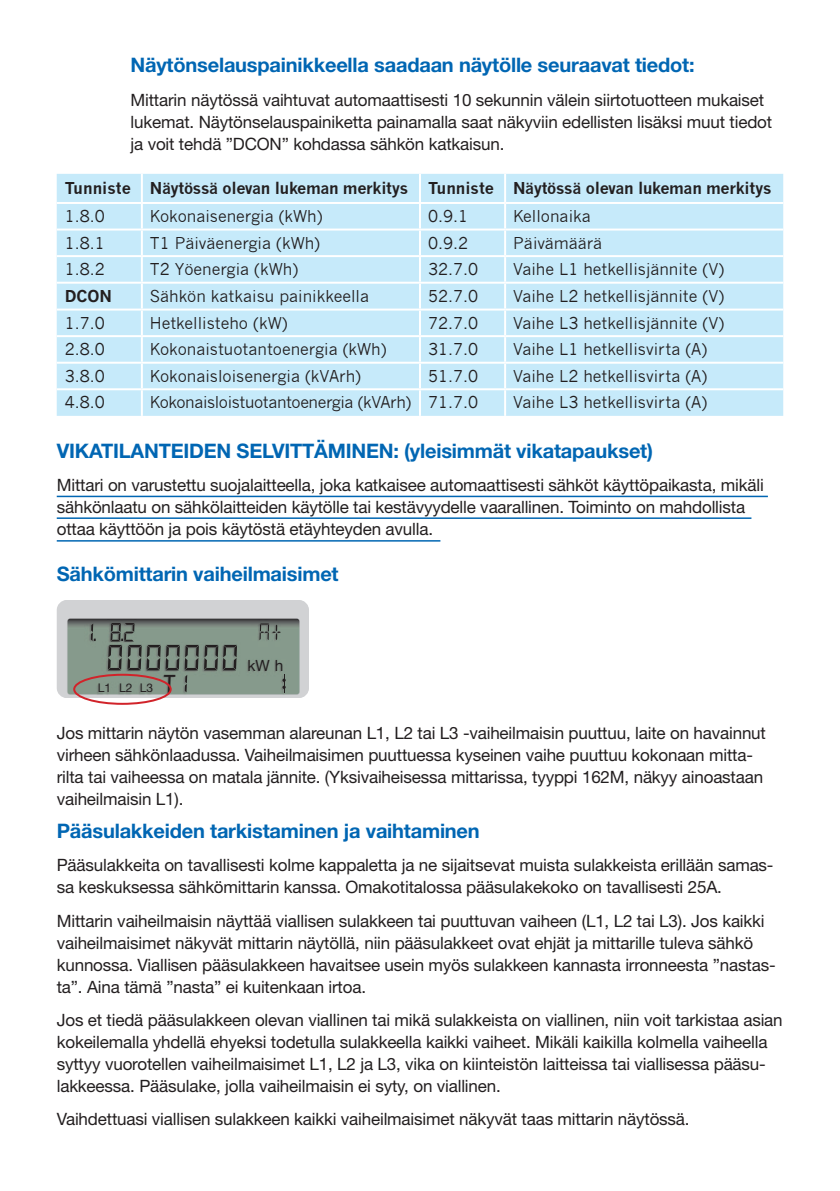
<style>
.page{position:relative;width:840px;height:1191px;background:#fff}
.page>*{position:absolute;margin:0;border:0;box-sizing:border-box;transform-origin:0 0}
.t1{font:700 20px "Helvetica Neue";letter-spacing:-.01em;color:#0166b3}
.t2{font:17px/22px "Helvetica Neue";letter-spacing:-.01em;color:#231f20}
.t3{font:16px "News Gothic";color:#231f20}
.t4{font:700 16px "News Gothic";letter-spacing:-.02em;color:#231f20}
.t5{font:16px "News Gothic";letter-spacing:-.025em;color:#231f20}
.t6{font:15.4px "Helvetica Neue";color:#231f20}
.t7{font:12px "Helvetica Neue";color:#231f20}
.s1{font-stretch:condensed;font-size:25.4px}
</style>
<div class="page">
<div style="left:57px;top:174px;width:725px;height:242px;background:#c6eafa"></div>
<hr style="left:141px;top:174px;width:2px;height:28px;background:#fff">
<hr style="left:419px;top:174px;width:2px;height:28px;background:#fff">
<hr style="left:504px;top:174px;width:2px;height:28px;background:#fff">
<hr style="left:57px;top:202px;width:85px;height:2px;background:#fff">
<hr style="left:142px;top:202px;width:278px;height:2px;background:#fff">
<hr style="left:141px;top:204px;width:2px;height:24px;background:#fff">
<hr style="left:420px;top:202px;width:85px;height:2px;background:#fff">
<hr style="left:419px;top:204px;width:2px;height:24px;background:#fff">
<hr style="left:505px;top:202px;width:277px;height:2px;background:#fff">
<hr style="left:504px;top:204px;width:2px;height:24px;background:#fff">
<hr style="left:57px;top:228px;width:85px;height:2px;background:#fff">
<hr style="left:142px;top:228px;width:278px;height:2px;background:#fff">
<hr style="left:141px;top:230px;width:2px;height:25px;background:#fff">
<hr style="left:420px;top:228px;width:85px;height:2px;background:#fff">
<hr style="left:419px;top:230px;width:2px;height:25px;background:#fff">
<hr style="left:505px;top:228px;width:277px;height:2px;background:#fff">
<hr style="left:504px;top:230px;width:2px;height:25px;background:#fff">
<hr style="left:57px;top:255px;width:85px;height:2px;background:#fff">
<hr style="left:142px;top:255px;width:278px;height:2px;background:#fff">
<hr style="left:141px;top:257px;width:2px;height:25px;background:#fff">
<hr style="left:420px;top:255px;width:85px;height:2px;background:#fff">
<hr style="left:419px;top:257px;width:2px;height:25px;background:#fff">
<hr style="left:505px;top:255px;width:277px;height:2px;background:#fff">
<hr style="left:504px;top:257px;width:2px;height:25px;background:#fff">
<hr style="left:57px;top:282px;width:85px;height:2px;background:#fff">
<hr style="left:142px;top:282px;width:278px;height:2px;background:#fff">
<hr style="left:141px;top:284px;width:2px;height:24px;background:#fff">
<hr style="left:420px;top:282px;width:85px;height:2px;background:#fff">
<hr style="left:419px;top:284px;width:2px;height:24px;background:#fff">
<hr style="left:505px;top:282px;width:277px;height:2px;background:#fff">
<hr style="left:504px;top:284px;width:2px;height:24px;background:#fff">
<hr style="left:57px;top:308px;width:85px;height:2px;background:#fff">
<hr style="left:142px;top:308px;width:278px;height:2px;background:#fff">
<hr style="left:141px;top:310px;width:2px;height:25px;background:#fff">
<hr style="left:420px;top:308px;width:85px;height:2px;background:#fff">
<hr style="left:419px;top:310px;width:2px;height:25px;background:#fff">
<hr style="left:505px;top:308px;width:277px;height:2px;background:#fff">
<hr style="left:504px;top:310px;width:2px;height:25px;background:#fff">
<hr style="left:57px;top:335px;width:85px;height:2px;background:#fff">
<hr style="left:142px;top:335px;width:278px;height:2px;background:#fff">
<hr style="left:141px;top:337px;width:2px;height:25px;background:#fff">
<hr style="left:420px;top:335px;width:85px;height:2px;background:#fff">
<hr style="left:419px;top:337px;width:2px;height:25px;background:#fff">
<hr style="left:505px;top:335px;width:277px;height:2px;background:#fff">
<hr style="left:504px;top:337px;width:2px;height:25px;background:#fff">
<hr style="left:57px;top:362px;width:85px;height:2px;background:#fff">
<hr style="left:142px;top:362px;width:278px;height:2px;background:#fff">
<hr style="left:141px;top:364px;width:2px;height:24px;background:#fff">
<hr style="left:420px;top:362px;width:85px;height:2px;background:#fff">
<hr style="left:419px;top:364px;width:2px;height:24px;background:#fff">
<hr style="left:505px;top:362px;width:277px;height:2px;background:#fff">
<hr style="left:504px;top:364px;width:2px;height:24px;background:#fff">
<hr style="left:57px;top:388px;width:85px;height:2px;background:#fff">
<hr style="left:142px;top:388px;width:278px;height:2px;background:#fff">
<hr style="left:141px;top:390px;width:2px;height:26px;background:#fff">
<hr style="left:420px;top:388px;width:85px;height:2px;background:#fff">
<hr style="left:419px;top:390px;width:2px;height:26px;background:#fff">
<hr style="left:505px;top:388px;width:277px;height:2px;background:#fff">
<hr style="left:504px;top:390px;width:2px;height:26px;background:#fff">
<div style="left:57px;top:600px;width:252px;height:98px;background:#d1d2d4;border-radius:10px"></div>
<img style="left:81px;top:698px;width:82px;height:7px">
<svg style="left:67px;top:618px;width:233px;height:77px;background:#7b897e"></svg>
<div style="left:73px;top:674px;width:99px;height:31px;border:2px solid #d1232a;border-radius:50%"></div>
<hr style="left:57px;top:495px;width:710px;height:2px;background:#0166b3">
<hr style="left:57px;top:517px;width:694px;height:2px;background:#0166b3">
<hr style="left:57px;top:540px;width:383px;height:1px;background:#0166b3">
<p class="t1" style="left:130px;top:53px;width:565px">Näytönselauspainikkeella saadaan näytölle seuraavat tiedot:</p>
<p class="t2" style="left:130px;top:88px;width:643px">Mittarin näytössä vaihtuvat automaattisesti 10 sekunnin välein siirtotuotteen mukaiset lukemat. Näytönselauspainiketta painamalla saat näkyviin edellisten lisäksi muut tiedot ja voit tehdä ”DCON” kohdassa sähkön katkaisun.</p>
<p class="t4" style="left:65px;top:179px;width:708px">Tunniste Näytössä olevan lukeman merkitys Tunniste Näytössä olevan lukeman merkitys</p>
<p class="t3" style="left:65px;top:207px;width:42px">1.8.0</p>
<p class="t3" style="left:150px;top:207px;width:174px">Kokonaisenergia (kWh)</p>
<p class="t3" style="left:428px;top:207px;width:42px">0.9.1</p>
<p class="t3" style="left:513px;top:207px;width:79px">Kellonaika</p>
<p class="t3" style="left:65px;top:234px;width:42px">1.8.1</p>
<p class="t3" style="left:150px;top:234px;width:171px">T1 Päiväenergia (kWh)</p>
<p class="t3" style="left:428px;top:234px;width:42px">0.9.2</p>
<p class="t3" style="left:513px;top:234px;width:91px">Päivämäärä</p>
<p class="t3" style="left:65px;top:260px;width:42px">1.8.2</p>
<p class="t3" style="left:150px;top:260px;width:150px">T2 Yöenergia (kWh)</p>
<p class="t3" style="left:428px;top:260px;width:52px">32.7.0</p>
<p class="t3" style="left:513px;top:260px;width:212px">Vaihe L1 hetkellisjännite (V)</p>
<p class="t4" style="left:65px;top:286px;width:49px">DCON</p>
<p class="t3" style="left:150px;top:287px;width:220px">Sähkön katkaisu painikkeella</p>
<p class="t3" style="left:428px;top:287px;width:52px">52.7.0</p>
<p class="t3" style="left:513px;top:287px;width:212px">Vaihe L2 hetkellisjännite (V)</p>
<p class="t3" style="left:65px;top:314px;width:42px">1.7.0</p>
<p class="t3" style="left:150px;top:314px;width:139px">Hetkellisteho (kW)</p>
<p class="t3" style="left:428px;top:314px;width:52px">72.7.0</p>
<p class="t3" style="left:513px;top:314px;width:212px">Vaihe L3 hetkellisjännite (V)</p>
<p class="t3" style="left:65px;top:340px;width:42px">2.8.0</p>
<p class="t3" style="left:150px;top:340px;width:238px">Kokonaistuotantoenergia (kWh)</p>
<p class="t3" style="left:428px;top:340px;width:52px">31.7.0</p>
<p class="t3" style="left:513px;top:340px;width:195px">Vaihe L1 hetkellisvirta (A)</p>
<p class="t3" style="left:65px;top:367px;width:42px">3.8.0</p>
<p class="t3" style="left:150px;top:367px;width:212px">Kokonaisloisenergia (kVArh)</p>
<p class="t3" style="left:428px;top:367px;width:52px">51.7.0</p>
<p class="t3" style="left:513px;top:367px;width:195px">Vaihe L2 hetkellisvirta (A)</p>
<p class="t3" style="left:65px;top:393px;width:42px">4.8.0</p>
<p class="t5" style="left:150px;top:393px;width:329px">Kokonaisloistuotantoenergia (kVArh) 71.7.0</p>
<p class="t3" style="left:513px;top:393px;width:195px">Vaihe L3 hetkellisvirta (A)</p>
<p class="t1" style="left:57px;top:438px;width:597px">VIKATILANTEIDEN SELVITTÄMINEN: (yleisimmät vikatapaukset)</p>
<p class="t2" style="left:57px;top:474px;width:708px">Mittari on varustettu suojalaitteella, joka katkaisee automaattisesti sähköt käyttöpaikasta, mikäli sähkönlaatu on sähkölaitteiden käytölle tai kestävyydelle vaarallinen. Toiminto on mahdollista ottaa käyttöön ja pois käytöstä etäyhteyden avulla.</p>
<p class="t1" style="left:57px;top:562px;width:283px">Sähkömittarin vaiheilmaisimet</p>
<p class="t7" style="left:98px;top:681px;width:80px">L1 L2 L3 <span class="s1">T</span></p>
<p class="t6" style="left:247px;top:656px;width:37px">kW h</p>
<p class="t2" style="left:57px;top:721px;width:710px">Jos mittarin näytön vasemman alareunan L1, L2 tai L3 -vaiheilmaisin puuttuu, laite on havainnut virheen sähkönlaadussa. Vaiheilmaisimen puuttuessa kyseinen vaihe puuttuu kokonaan mitta&shy;rilta tai vaiheessa on matala jännite. (Yksivaiheisessa mittarissa, tyyppi 162M, näkyy ainoastaan vaiheilmaisin L1).</p>
<p class="t1" style="left:57px;top:818px;width:424px">Pääsulakkeiden tarkistaminen ja vaihtaminen</p>
<p class="t2" style="left:57px;top:854px;width:718px">Pääsulakkeita on tavallisesti kolme kappaletta ja ne sijaitsevat muista sulakkeista erillään samas&shy;sa keskuksessa sähkömittarin kanssa. Omakotitalossa pääsulakekoko on tavallisesti 25A.</p>
<p class="t2" style="left:57px;top:909px;width:720px">Mittarin vaiheilmaisin näyttää viallisen sulakkeen tai puuttuvan vaiheen (L1, L2 tai L3). Jos kaikki vaiheilmaisimet näkyvät mittarin näytöllä, niin pääsulakkeet ovat ehjät ja mittarille tuleva sähkö kunnossa. Viallisen pääsulakkeen havaitsee usein myös sulakkeen kannasta irronneesta ”nastas&shy;ta”. Aina tämä ”nasta” ei kuitenkaan irtoa.</p>
<p class="t2" style="left:57px;top:1008px;width:727px">Jos et tiedä pääsulakkeen olevan viallinen tai mikä sulakkeista on viallinen, niin voit tarkistaa asian kokeilemalla yhdellä ehyeksi todetulla sulakkeella kaikki vaiheet. Mikäli kaikilla kolmella vaiheella syttyy vuorotellen vaiheilmaisimet L1, L2 ja L3, vika on kiinteistön laitteissa tai viallisessa pääsu&shy;lakkeessa. Pääsulake, jolla vaiheilmaisin ei syty, on viallinen.</p>
<p class="t2" style="left:57px;top:1108px;width:634px">Vaihdettuasi viallisen sulakkeen kaikki vaiheilmaisimet näkyvät taas mittarin näytössä.</p>
</div>
